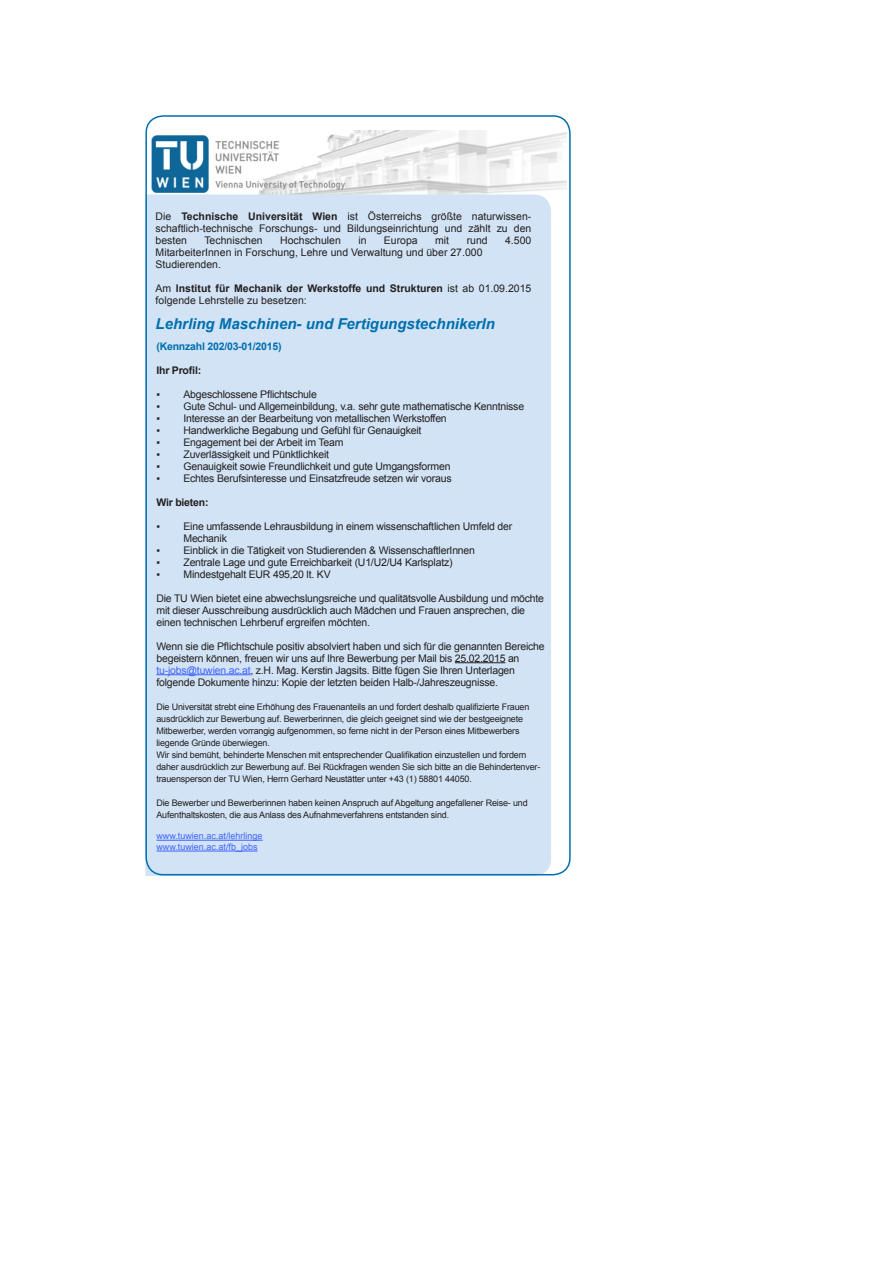
<style>
.page{position:relative;width:893px;height:1263px;background:#fff}
.page>*{position:absolute;margin:0;border:0;box-sizing:border-box;transform-origin:0 0}
.t1{font:italic 700 15px "Arial";color:#006faf}
.t2{font:10.5px/12px "Arial";letter-spacing:-.02em;color:#231f20}
.t3{font:10.5px/12px "Arial";color:#231f20}
.t4{font:700 10.5px "Arial";letter-spacing:-.02em;color:#006faf}
.t5{font:700 10.5px "Arial";letter-spacing:-.02em;color:#231f20}
.t6{font:9px/12px "Arial";letter-spacing:-.02em;color:#231f20}
.t7{font:9px/10.8px "Arial";color:#4063ff}
.s1{font-weight:700}
.s2{color:#4063ff}
</style>
<div class="page">
<img style="left:151px;top:131px;width:415px;height:63px">
<div style="left:145px;top:194px;width:406px;height:682px;background:#d1e3f4"></div>
<div style="left:145px;top:115px;width:426px;height:760px;border:2px solid #006faf;border-radius:17px"></div>
<hr style="left:455px;top:662px;width:50px;height:1px;background:#231f20">
<svg style="left:156px;top:674px;width:12px;height:1px"></svg>
<hr style="left:168px;top:674px;width:82px;height:1px;background:#4063ff">
<hr style="left:156px;top:840px;width:107px;height:1px;background:#4063ff">
<hr style="left:156px;top:851px;width:102px;height:1px;background:#4063ff">
<p class="t3" style="left:156px;top:210px;width:377px">Die <span class="s1">Technische Universität Wien</span> ist Österreichs größte naturwissen&shy;schaftlich-technische Forschungs- und Bildungseinrichtung und zählt zu den</p>
<p class="t2" style="left:156px;top:234px;width:33px">besten</p>
<p class="t3" style="left:204px;top:234px;width:60px">Technischen</p>
<p class="t3" style="left:280px;top:234px;width:62px">Hochschulen</p>
<p class="t2" style="left:358px;top:234px;width:10px">in</p>
<p class="t2" style="left:384px;top:234px;width:35px">Europa</p>
<p class="t2" style="left:435px;top:234px;width:15px">mit</p>
<p class="t2" style="left:467px;top:234px;width:23px">rund</p>
<p class="t2" style="left:505px;top:234px;width:28px">4.500</p>
<p class="t3" style="left:156px;top:246px;width:328px">MitarbeiterInnen in Forschung, Lehre und Verwaltung und über 27.000</p>
<p class="t3" style="left:156px;top:258px;width:67px">Studierenden.</p>
<p class="t3" style="left:156px;top:282px;width:377px">Am <span class="s1">Institut für Mechanik der Werkstoffe und Strukturen</span> ist ab 01.09.2015 folgende Lehrstelle zu besetzen:</p>
<p class="t1" style="left:156px;top:313px;width:341px">Lehrling Maschinen- und FertigungstechnikerIn</p>
<p class="t4" style="left:156px;top:338px;width:127px">(Kennzahl 202/03-01/2015)</p>
<p class="t5" style="left:156px;top:362px;width:46px">Ihr Profil:</p>
<p class="t2" style="left:156px;top:388px;width:162px">▪ Abgeschlossene Pflichtschule</p>
<p class="t2" style="left:156px;top:400px;width:369px">▪ Gute Schul- und Allgemeinbildung, v.a. sehr gute mathematische Kenntnisse</p>
<p class="t2" style="left:156px;top:412px;width:292px">▪ Interesse an der Bearbeitung von metallischen Werkstoffen</p>
<p class="t2" style="left:156px;top:424px;width:266px">▪ Handwerkliche Begabung und Gefühl für Genauigkeit</p>
<p class="t2" style="left:156px;top:436px;width:188px">▪ Engagement bei der Arbeit im Team</p>
<p class="t2" style="left:156px;top:448px;width:174px">▪ Zuverlässigkeit und Pünktlichkeit</p>
<p class="t2" style="left:156px;top:460px;width:296px">▪ Genauigkeit sowie Freundlichkeit und gute Umgangsformen</p>
<p class="t2" style="left:156px;top:472px;width:297px">▪ Echtes Berufsinteresse und Einsatzfreude setzen wir voraus</p>
<p class="t5" style="left:156px;top:494px;width:54px">Wir bieten:</p>
<p class="t2" style="left:183px;top:520px;width:330px;text-indent:-27px">▪ Eine umfassende Lehrausbildung in einem wissenschaftlichen Umfeld der<br>Mechanik</p>
<p class="t2" style="left:156px;top:544px;width:320px">▪ Einblick in die Tätigkeit von Studierenden &amp; WissenschaftlerInnen</p>
<p class="t2" style="left:156px;top:556px;width:298px">▪ Zentrale Lage und gute Erreichbarkeit (U1/U2/U4 Karlsplatz)</p>
<p class="t2" style="left:156px;top:568px;width:176px">▪ Mindestgehalt EUR 495,20 lt. KV</p>
<p class="t2" style="left:156px;top:592px;width:389px">Die TU Wien bietet eine abwechslungsreiche und qualitätsvolle Ausbildung und möchte mit dieser Ausschreibung ausdrücklich auch Mädchen und Frauen ansprechen, die einen technischen Lehrberuf ergreifen möchten.</p>
<p class="t2" style="left:156px;top:640px;width:390px">Wenn sie die Pflichtschule positiv absolviert haben und sich für die genannten Bereiche begeistern können, freuen wir uns auf Ihre Bewerbung per Mail bis 25.02.2015 an <span class="s2">tu-jobs@tuwien.ac.at</span>, z.H. Mag. Kerstin Jagsits. Bitte fügen Sie Ihren Unterlagen folgende Dokumente hinzu: Kopie der letzten beiden Halb-/Jahreszeugnisse.</p>
<p class="t6" style="left:156px;top:700px;width:385px">Die Universität strebt eine Erhöhung des Frauenanteils an und fordert deshalb qualifizierte Frauen ausdrücklich zur Bewerbung auf. Bewerberinnen, die gleich geeignet sind wie der bestgeeignete Mitbewerber, werden vorrangig aufgenommen, so ferne nicht in der Person eines Mitbewerbers liegende Gründe überwiegen.<br>Wir sind bemüht, behinderte Menschen mit entsprechender Qualifikation einzustellen und fordern daher ausdrücklich zur Bewerbung auf. Bei Rückfragen wenden Sie sich bitte an die Behindertenver&shy;trauensperson der TU Wien, Herrn Gerhard Neustätter unter +43 (1) 58801 44050.</p>
<p class="t6" style="left:156px;top:796px;width:373px">Die Bewerber und Bewerberinnen haben keinen Anspruch auf Abgeltung angefallener Reise- und<br>Aufenthaltskosten, die aus Anlass des Aufnahmeverfahrens entstanden sind.</p>
<p class="t7" style="left:156px;top:831px;width:108px">www.tuwien.ac.at/lehrlinge www.tuwien.ac.at/fb_jobs</p>
</div>
